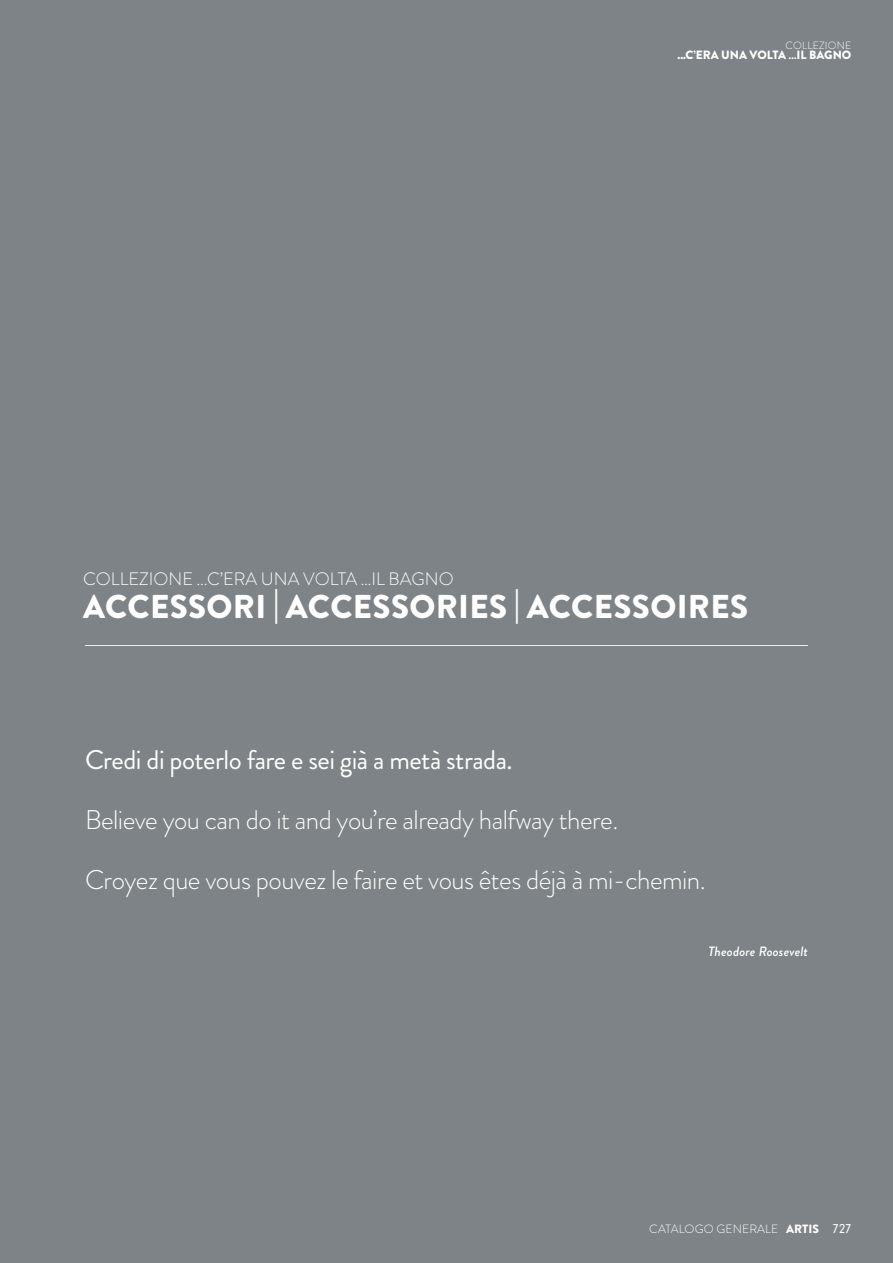
<style>
.page{position:relative;width:893px;height:1263px;background:#7d8386}
.page>*{position:absolute;margin:0;border:0;box-sizing:border-box;transform-origin:0 0}
.t1{font:900 33px "Brandon Grotesque";letter-spacing:.01em;color:#fff}
.t2{font:300 27px "Brandon Grotesque";letter-spacing:-.02em;color:#fff}
.t3{font:27px "Brandon Grotesque";letter-spacing:-.02em;color:#fff}
.t4{font:300 18px "Brandon Grotesque";color:#fff}
.t5{font:italic 500 13.5px "Brandon Grotesque";letter-spacing:.01em;color:#fff}
.t6{font:300 12px "Brandon Grotesque";letter-spacing:.01em;color:#fff}
.t7{font:900 12px "Brandon Grotesque";color:#fff}
.t8{font:300 10.5px "Brandon Grotesque";letter-spacing:.02em;color:#fff}
.s1{font-weight:900}
.s2{font-family:"Neuzeit Grotesk TOT";font-weight:400;font-size:13.5px}
</style>
<div class="page">
<hr style="left:85px;top:645px;width:723px;height:1px;background:#fff">
<p class="t8" style="left:785px;top:38px;width:68px">COLLEZIONE</p>
<p class="t7" style="left:678px;top:47px;width:175px">...C’ERA UNA VOLTA …IL BAGNO</p>
<p class="t4" style="left:83px;top:566px;width:372px">COLLEZIONE ...C’ERA UNA VOLTA …IL BAGNO</p>
<p class="t1" style="left:83px;top:583px;width:666px">ACCESSORI | ACCESSORIES | ACCESSOIRES</p>
<p class="t3" style="left:85px;top:741px;width:429px">Credi di poterlo fare e sei già a metà strada.</p>
<p class="t2" style="left:85px;top:801px;width:535px">Believe you can do it and you’re already halfway there.</p>
<p class="t2" style="left:85px;top:861px;width:622px">Croyez que vous pouvez le faire et vous êtes déjà à mi-chemin.</p>
<p class="t5" style="left:708px;top:942px;width:101px">Theodore Roosevelt</p>
<p class="t6" style="left:649px;top:1220px;width:204px">CATALOGO GENERALE <span class="s1">ARTIS</span> <span class="s2">727</span></p>
</div>
